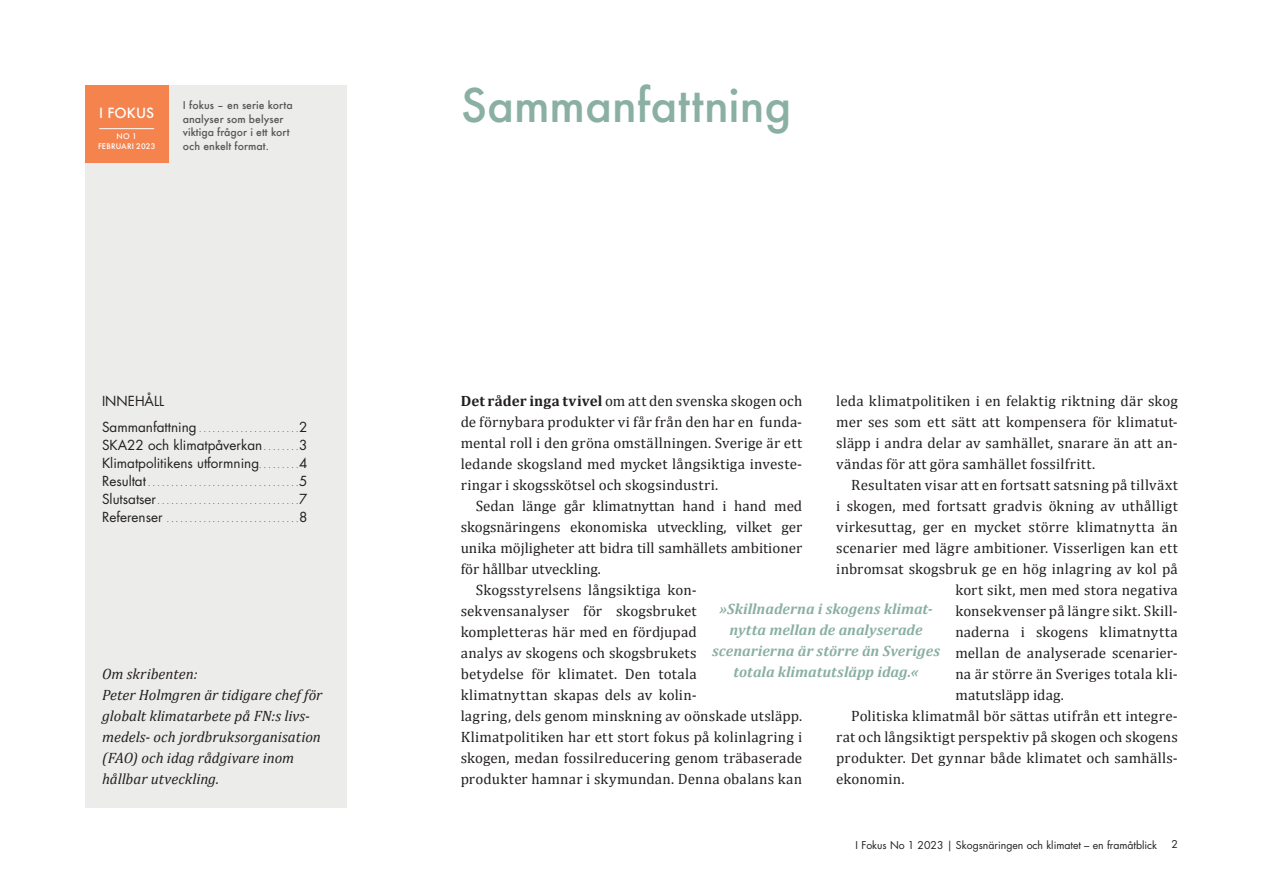
<style>
.page{position:relative;width:1263px;height:893px;background:#fff}
.page>*{position:absolute;margin:0;border:0;box-sizing:border-box;transform-origin:0 0}
.S_Rubbe{font:500 45px "Futura";color:#8aafa3}
.Bröd_indrag{font:15px/21px "Cambria";letter-spacing:.01em;color:#231f20;text-align:justify}
.Bröd_indrag-2{font:italic 15px/21px "Cambria";color:#231f20}
.Bröd_indrag-3{font:italic 700 15px/21px "Cambria";color:#8aafa3;text-align:center}
.Kapitelrubrik{font:500 13.65px "Futura";letter-spacing:.01em;color:#fff}
.Bröd{font:13.5px/18px "Futura Std";color:#231f20}
.Bildtext{font:500 10.5px/13.5px "Futura";color:#57585a}
.t1{font:10.5px "Futura Std";color:#231f20}
.Bröd-2{font:7.5px "Futura Std";color:#231f20}
.Kapitelrubrik-2{font:500 7.5px/10.5px "Futura";letter-spacing:.025em;color:#fff;text-align:center}
.s1{font-size:13.5px}
.s2{font-size:7.5px}
.s3{font-weight:700}
</style>
<div class="page">
<div style="left:85px;top:85px;width:262px;height:723px;background:#ececea"></div>
<div style="left:85px;top:85px;width:83px;height:77px;background:#f5834e"></div>
<hr style="left:99px;top:128px;width:55px;height:1px;background:#fff">
<p class="Kapitelrubrik" style="left:99px;top:103px;width:57px">I FOKUS</p>
<p class="Kapitelrubrik-2" style="left:98px;top:130px;width:59px">NO 1<br>FEBRUARI 2023</p>
<p class="Bildtext" style="left:183px;top:99px;width:111px">I fokus – en serie korta analyser som belyser viktiga frågor i ett kort och enkelt format.</p>
<p class="Bröd" style="left:102px;top:392px;width:64px">INNEHÅLL</p>
<p class="Bröd-2" style="left:102px;top:425px;width:207px"><span class="s1">Sammanfattning</span> . . . . . . . . . . . . . . . . . . . . . <span class="s1">2</span></p>
<p class="Bröd" style="left:102px;top:437px;width:207px">SKA22 och klimatpåverkan <span class="s2">. . . . . . .</span> 3<br>Klimatpolitikens utformning<span class="s2">. . . . . . . . .</span> 4</p>
<p class="Bröd-2" style="left:102px;top:479px;width:207px"><span class="s1">Resultat</span> . . . . . . . . . . . . . . . . . . . . . . . . . . . . . . . . <span class="s1">5</span></p>
<p class="Bröd-2" style="left:102px;top:497px;width:207px"><span class="s1">Slutsatser</span> . . . . . . . . . . . . . . . . . . . . . . . . . . . . . . <span class="s1">7</span></p>
<p class="Bröd-2" style="left:102px;top:515px;width:207px"><span class="s1">Referenser</span> . . . . . . . . . . . . . . . . . . . . . . . . . . . . <span class="s1">8</span></p>
<p class="Bröd_indrag-2" style="left:102px;top:662px;width:97px">Om skribenten:</p>
<p class="Bröd_indrag-2" style="left:102px;top:683px;width:222px">Peter Holmgren är tidigare chef för globalt klimatarbete på FN:s livs&shy;medels- och jordbruksorganisation (FAO) och idag rådgivare inom hållbar utveckling.</p>
<p class="S_Rubbe" style="left:461px;top:75px;width:332px">Sammanfattning</p>
<p class="Bröd_indrag" style="left:461px;top:391px;width:343px"><span class="s3">Det råder inga tvivel</span> om att den svenska skogen och de förnybara produkter vi får från den har en funda&shy;mental roll i den gröna omställningen. Sverige är ett ledande skogsland med mycket långsiktiga investe&shy;ringar i skogsskötsel och skogsindustri.</p>
<p class="Bröd_indrag" style="left:461px;top:496px;width:343px;text-indent:15px">Sedan länge går klimatnyttan hand i hand med skogsnäringens ekonomiska utveckling, vilket ger unika möjligheter att bidra till samhällets ambitioner för hållbar utveckling.</p>
<p class="Bröd_indrag" style="left:461px;top:580px;width:343px;text-align:left;text-indent:15px">Skogsstyrelsens långsiktiga kon&shy;sekvensanalyser för skogsbruket<br>kompletteras här med en fördjupad<br>analys av skogens och skogsbrukets<br>betydelse för klimatet. Den totala<br>klimatnyttan skapas dels av kolin-<br>lagring, dels genom minskning av oönskade utsläpp.<br>Klimatpolitiken har ett stort fokus på kolinlagring i skogen, medan fossilreducering genom träbaserade produkter hamnar i skymundan. Denna obalans kan</p>
<p class="Bröd_indrag" style="left:836px;top:391px;width:343px">leda klimatpolitiken i en felaktig riktning där skog mer ses som ett sätt att kompensera för klimatut&shy;släpp i andra delar av samhället, snarare än att an&shy;vändas för att göra samhället fossilfritt.</p>
<p class="Bröd_indrag" style="left:851px;top:475px;width:328px">Resultaten visar att en fortsatt satsning på tillväxt</p>
<p class="Bröd_indrag" style="left:836px;top:496px;width:343px">i skogen, med fortsatt gradvis ökning av uthålligt</p>
<p class="Bröd_indrag" style="left:836px;top:517px;width:343px">virkesuttag, ger en mycket större klimatnytta än</p>
<p class="Bröd_indrag" style="left:836px;top:538px;width:343px">scenarier med lägre ambitioner. Visserligen kan ett</p>
<p class="Bröd_indrag" style="left:836px;top:559px;width:343px">inbromsat skogsbruk ge en hög inlagring av kol på</p>
<p class="Bröd_indrag" style="left:955px;top:580px;width:224px">kort sikt, men med stora negativa</p>
<p class="Bröd_indrag" style="left:955px;top:601px;width:224px">konsekvenser på längre sikt. Skill-</p>
<p class="Bröd_indrag" style="left:955px;top:622px;width:224px">naderna i skogens klimatnytta</p>
<p class="Bröd_indrag" style="left:955px;top:643px;width:224px">mellan de analyserade scenarier-</p>
<p class="Bröd_indrag" style="left:955px;top:664px;width:224px">na är större än Sveriges totala kli-</p>
<p class="Bröd_indrag" style="left:955px;top:685px;width:110px">matutsläpp idag.</p>
<p class="Bröd_indrag" style="left:836px;top:706px;width:343px;text-indent:15px">Politiska klimatmål bör sättas utifrån ett integre&shy;rat och långsiktigt perspektiv på skogen och skogens produkter. Det gynnar både klimatet och samhälls&shy;ekonomin.</p>
<p class="Bröd_indrag-3" style="left:712px;top:598px;width:229px">»Skillnaderna i skogens klimat&shy;nytta mellan de analyserade scenarierna är större än Sveriges totala klimatutsläpp idag.«</p>
<p class="t1" style="left:856px;top:838px;width:303px">I Fokus No 1 2023 | Skogsnäringen och klimatet – en framåtblick</p>
<p class="t1" style="left:1171px;top:837px;width:8px">2</p>
</div>
